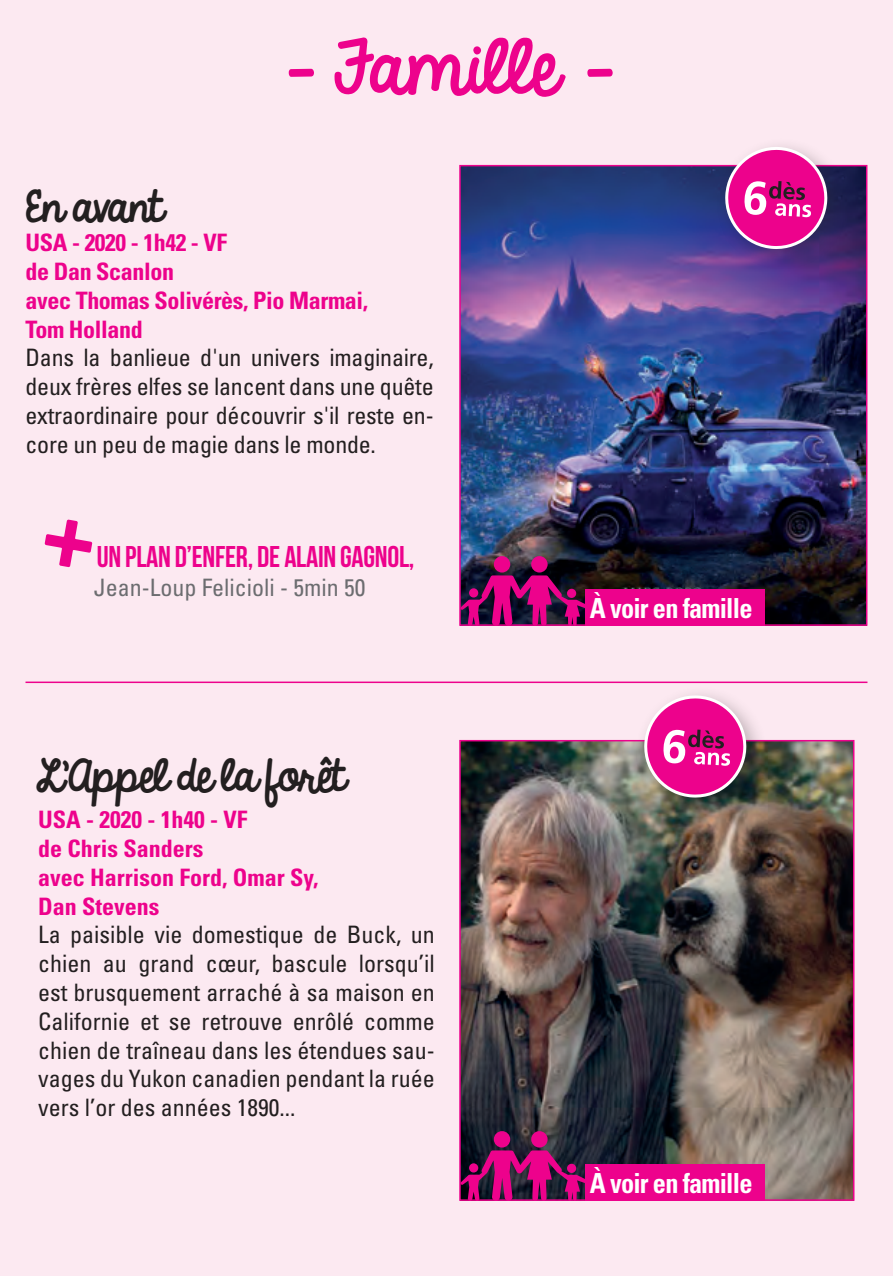
<style>
.page{position:relative;width:893px;height:1276px;background:#fce9f1}
.page>*{position:absolute;margin:0;border:0;box-sizing:border-box;transform-origin:0 0}
.t1{font:66px "KG Always A Good Time";color:#ed028c}
.t2{font:39px "KG Always A Good Time";letter-spacing:-.03em;color:#231f20}
.t3{font:30px "Bebas Neue";letter-spacing:-.01em;color:#ed028c}
.t4{font:700 condensed 27.6px "Univers";letter-spacing:-.03em;color:#fff;scale:.95 1}
.t5{font:condensed 24px/28.8px "Univers";letter-spacing:-.01em;color:#231f20;text-align:justify}
.t6{font:700 condensed 24px/28.8px "Univers";letter-spacing:-.015em;color:#ed028c}
.t7{font:condensed 24px "Univers";color:#6c6d70}
</style>
<div class="page">
<img style="left:462px;top:168px;width:402px;height:455px">
<div style="left:716px;top:137px;width:133px;height:134px;background:#231f20;opacity:.3"></div>
<svg style="left:722px;top:144px;width:108px;height:107px;background:#ca469f"></svg>
<img style="left:462px;top:743px;width:389px;height:455px">
<div style="left:459px;top:740px;width:395px;height:461px;border:2px solid #ed028c"></div>
<div style="left:585px;top:1164px;width:179px;height:37px;background:#ed028c"></div>
<svg style="left:460px;top:1131px;width:128px;height:70px;background:#6e1453"></svg>
<div style="left:585px;top:589px;width:179px;height:37px;background:#ed028c"></div>
<svg style="left:460px;top:556px;width:128px;height:70px;background:#6b0f51"></svg>
<svg style="left:45px;top:519px;width:47px;height:48px"></svg>
<div style="left:635px;top:685px;width:133px;height:134px;background:#231f20;opacity:.3"></div>
<svg style="left:641px;top:692px;width:108px;height:107px;background:#d6549f"></svg>
<hr style="left:26px;top:681px;width:841px;height:2px;background:#ed028c">
<p class="t2" style="left:26px;top:177px;width:139px">En avant</p>
<p class="t1" style="left:278px;top:18px;width:338px">- Famille -</p>
<p class="t6" style="left:26px;top:228px;width:203px">USA - 2020 - 1h42 - VF</p>
<p class="t6" style="left:26px;top:257px;width:150px">de Dan Scanlon</p>
<p class="t6" style="left:26px;top:286px;width:344px">avec Thomas Solivérès, Pio Marmai,</p>
<p class="t6" style="left:26px;top:314px;width:119px">Tom Holland</p>
<p class="t5" style="left:26px;top:343px;width:410px">Dans la banlieue d'un univers imaginaire, deux frères elfes se lancent dans une quête extraordinaire pour découvrir s'il reste en&shy;core un peu de magie dans le monde.</p>
<p class="t3" style="left:97px;top:540px;width:319px">UN PLAN D’ENFER, DE ALAIN GAGNOL,</p>
<p class="t7" style="left:94px;top:572px;width:273px">Jean-Loup Felicioli - 5min 50</p>
<p class="t2" style="left:36px;top:747px;width:312px">L’Appel de la forêt</p>
<p class="t6" style="left:38px;top:805px;width:211px">USA - 2020 - 1h40 - VF</p>
<p class="t6" style="left:38px;top:834px;width:167px">de Chris Sanders</p>
<p class="t6" style="left:38px;top:862px;width:282px">avec Harrison Ford, Omar Sy,<br>Dan Stevens</p>
<p class="t5" style="left:38px;top:920px;width:398px">La paisible vie domestique de Buck, un chien au grand cœur, bascule lorsqu’il est brusquement arraché à sa maison en Californie et se retrouve enrôlé comme chien de traîneau dans les étendues sau&shy;vages du Yukon canadien pendant la ruée vers l’or des années 1890...</p>
<p class="t4" style="left:590px;top:591px;width:173px">À voir en famille</p>
<p class="t4" style="left:590px;top:1166px;width:173px">À voir en famille</p>
</div>
